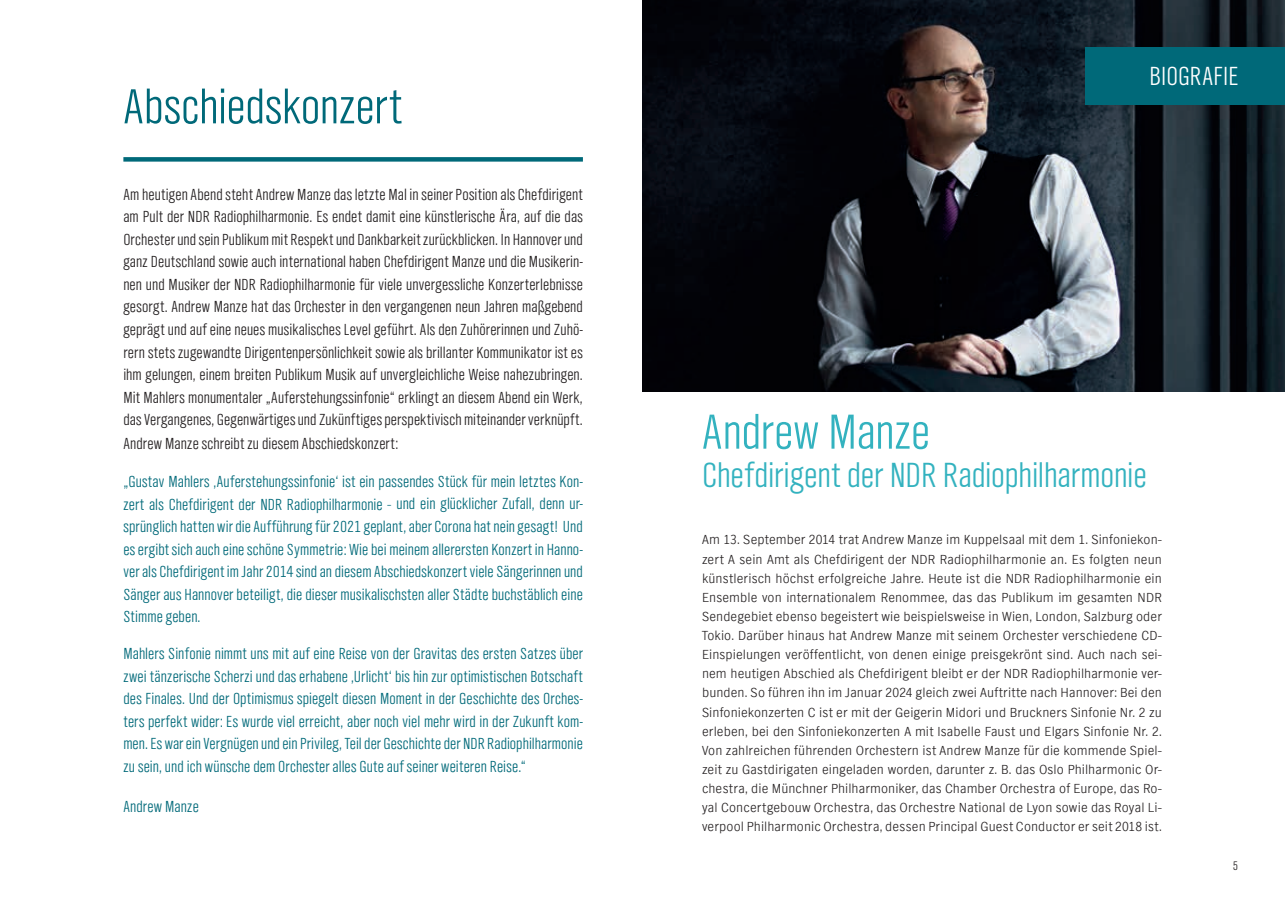
<style>
.page{position:relative;width:1285px;height:919px;background:#fff}
.page>*{position:absolute;margin:0;border:0;box-sizing:border-box;transform-origin:0 0}
.t1{font:300 51px "NDR Sans Cond";color:#006979}
.t2{font:300 51px "NDR Sans Cond";letter-spacing:-.005em;color:#33b2bf}
.t3{font:300 36px "NDR Sans Cond";letter-spacing:-.005em;color:#33b2bf}
.t4{font:300 27px "NDR Sans Cond";color:#fff}
.t5{font:300 16.5px/22.5px "NDR Sans Cond";letter-spacing:.005em;color:#006979;text-align:justify}
.t6{font:300 16.5px/22.6px "NDR Sans Cond";letter-spacing:.01em;color:#231f20;text-align:justify}
.t7{font:300 13.5px/19.2px "NDR Sans";letter-spacing:.015em;color:#231f20;text-align:justify}
.t8{font:300 12.75px "NDR Sans Cond";color:#231f20}
.s1{font-size:13.5px}
</style>
<div class="page">
<div style="left:123px;top:157px;width:460px;height:5px;background:#006979"></div>
<img style="left:642px;top:0;width:642px;height:391px">
<div style="left:1084px;top:47px;width:200px;height:57px;background:#006979"></div>
<h1 class="t1" style="left:123px;top:76px;width:280px">Abschiedskonzert</h1>
<p class="t6" style="left:123px;top:183px;width:461px">Am heutigen Abend steht Andrew Manze das letzte Mal in seiner Position als Chefdirigent am Pult der NDR Radiophilharmonie. Es endet damit eine künstlerische Ära, auf die das Orchester und sein Publikum mit Respekt und Dankbarkeit zurückblicken. In Hannover und ganz Deutschland sowie auch international haben Chefdirigent Manze und die Musikerin&shy;nen und Musiker der NDR Radiophilharmonie für viele unvergessliche Konzerterlebnisse gesorgt. Andrew Manze hat das Orchester in den vergangenen neun Jahren maßgebend geprägt und auf eine neues musikalisches Level geführt. Als den Zuhörerinnen und Zuhö&shy;rern stets zugewandte Dirigentenpersönlichkeit sowie als brillanter Kommunikator ist es ihm gelungen, einem breiten Publikum Musik auf unvergleichliche Weise nahezubringen.<br>Mit Mahlers monumentaler „Auferstehungssinfonie“ erklingt an diesem Abend ein Werk, das Vergangenes, Gegenwärtiges und Zukünftiges perspektivisch miteinander verknüpft.<br>Andrew Manze schreibt zu diesem Abschiedskonzert:</p>
<p class="t5" style="left:123px;top:470px;width:461px">„Gustav Mahlers ,Auferstehungssinfonie‘ ist ein passendes Stück für mein letztes Kon&shy;zert als Chefdirigent der NDR Radiophilharmonie <span class="s1">–</span> und ein glücklicher Zufall, denn ur&shy;sprünglich hatten wir die Aufführung für 2021 geplant, aber Corona hat nein gesagt! Und es ergibt sich auch eine schöne Symmetrie: Wie bei meinem allerersten Konzert in Hanno&shy;ver als Chefdirigent im Jahr 2014 sind an diesem Abschiedskonzert viele Sängerinnen und Sänger aus Hannover beteiligt, die dieser musikalischsten aller Städte buchstäblich eine Stimme geben.</p>
<p class="t5" style="left:123px;top:642px;width:461px">Mahlers Sinfonie nimmt uns mit auf eine Reise von der Gravitas des ersten Satzes über zwei tänzerische Scherzi und das erhabene ,Urlicht‘ bis hin zur optimistischen Botschaft des Finales. Und der Optimismus spiegelt diesen Moment in der Geschichte des Orches&shy;ters perfekt wider: Es wurde viel erreicht, aber noch viel mehr wird in der Zukunft kom&shy;men. Es war ein Vergnügen und ein Privileg, Teil der Geschichte der NDR Radiophilharmonie zu sein, und ich wünsche dem Orchester alles Gute auf seiner weiteren Reise.“</p>
<p class="t5" style="left:123px;top:795px;width:77px">Andrew Manze</p>
<h3 class="t4" style="left:1149px;top:60px;width:90px">BIOGRAFIE</h3>
<h1 class="t2" style="left:702px;top:401px;width:230px">Andrew Manze</h1>
<h2 class="t3" style="left:702px;top:453px;width:446px">Chefdirigent der NDR Radiophilharmonie</h2>
<p class="t7" style="left:702px;top:530px;width:461px">Am 13. September 2014 trat Andrew Manze im Kuppelsaal mit dem 1. Sinfoniekon&shy;zert A sein Amt als Chefdirigent der NDR Radiophilharmonie an. Es folgten neun künstlerisch höchst erfolgreiche Jahre. Heute ist die NDR Radiophilharmonie ein Ensemble von internationalem Renommee, das das Publikum im gesamten NDR Sendegebiet ebenso begeistert wie beispielsweise in Wien, London, Salzburg oder Tokio. Darüber hinaus hat Andrew Manze mit seinem Orchester verschiedene CD-Einspielungen veröffentlicht, von denen einige preisgekrönt sind. Auch nach sei&shy;nem heutigen Abschied als Chefdirigent bleibt er der NDR Radiophilharmonie ver&shy;bunden. So führen ihn im Januar 2024 gleich zwei Auftritte nach Hannover: Bei den Sinfoniekonzerten C ist er mit der Geigerin Midori und Bruckners Sinfonie Nr. 2 zu erleben, bei den Sinfoniekonzerten A mit Isabelle Faust und Elgars Sinfonie Nr. 2.<br>Von zahlreichen führenden Orchestern ist Andrew Manze für die kommende Spiel&shy;zeit zu Gastdirigaten eingeladen worden, darunter z. B. das Oslo Philharmonic Or&shy;chestra, die Münchner Philharmoniker, das Chamber Orchestra of Europe, das Ro&shy;yal Concertgebouw Orchestra, das Orchestre National de Lyon sowie das Royal Li&shy;verpool Philharmonic Orchestra, dessen Principal Guest Conductor er seit 2018 ist.</p>
<p class="t8" style="left:1232px;top:857px;width:7px">5</p>
</div>
